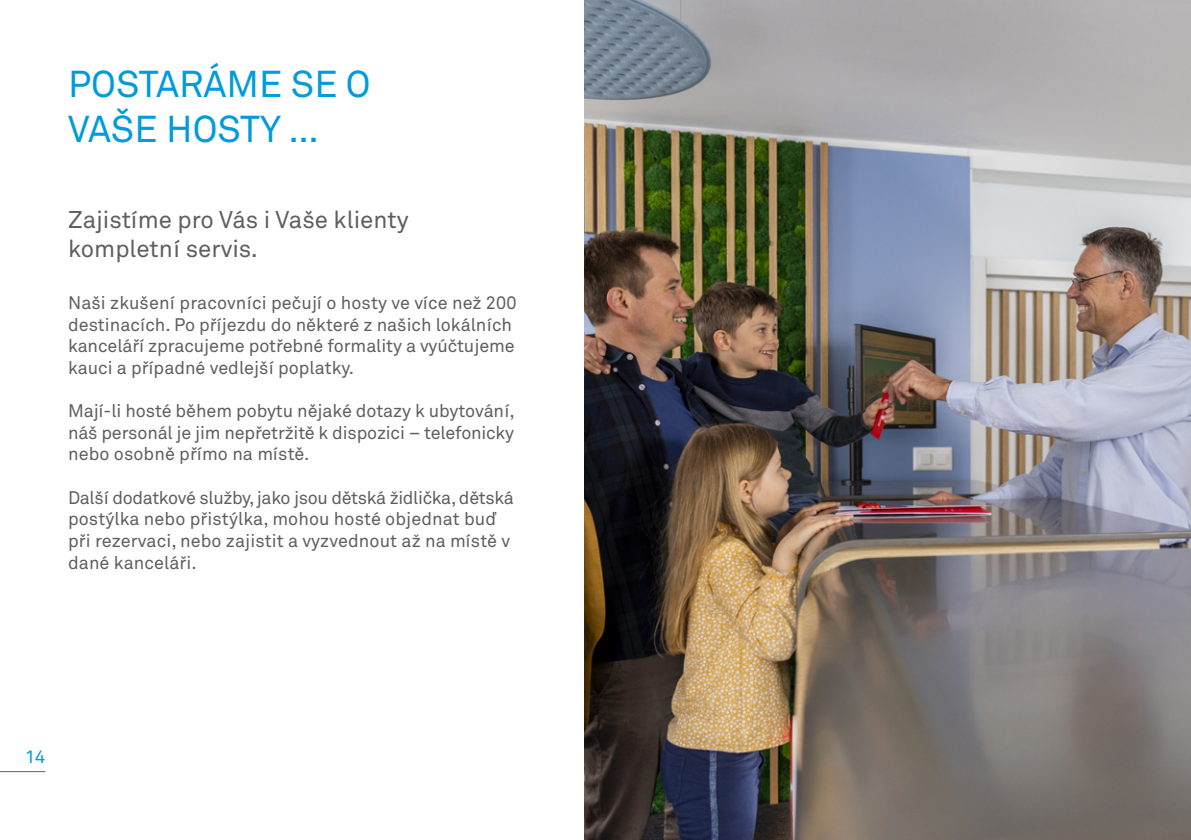
<style>
.page{position:relative;width:1191px;height:840px;background:#fff}
.page>*{position:absolute;margin:0;border:0;box-sizing:border-box;transform-origin:0 0}
.t1{font:37px/44.4px "Akkurat Pro";color:#009bdc}
.t2{font:24px/28.8px "Akkurat Pro";color:#5f5f62}
.t3{font:18px/21.6px "Akkurat Pro";color:#5f5f62}
.t4{font:18px "Akkurat Pro";color:#009bdc}
</style>
<div class="page">
<hr style="left:0;top:770px;width:45px;height:1px;background:#5f5f62">
<img style="left:584px;top:0;width:607px;height:839px">
<h1 class="t1" style="left:68px;top:63px;width:304px">POSTARÁME SE O<br>VAŠE HOSTY …</h1>
<h2 class="t2" style="left:68px;top:206px;width:342px">Zajistíme pro Vás i Vaše klienty kompletní servis.</h2>
<p class="t3" style="left:68px;top:292px;width:450px">Naši zkušení pracovníci pečují o hosty ve více než 200 destinacích. Po příjezdu do některé z našich lokálních kanceláří zpracujeme potřebné formality a vyúčtujeme kauci a případné vedlejší poplatky.</p>
<p class="t3" style="left:68px;top:400px;width:448px;text-align:justify">Mají-li hosté během pobytu nějaké dotazy k ubytování, náš personál je jim nepřetržitě k dispozici – telefonicky nebo osobně přímo na místě.</p>
<p class="t3" style="left:68px;top:487px;width:447px">Další dodatkové služby, jako jsou dětská židlička, dětská postýlka nebo přistýlka, mohou hosté objednat buď při rezervaci, nebo zajistit a vyzvednout až na místě v dané kanceláři.</p>
<p class="t4" style="left:25px;top:746px;width:22px">14</p>
</div>
